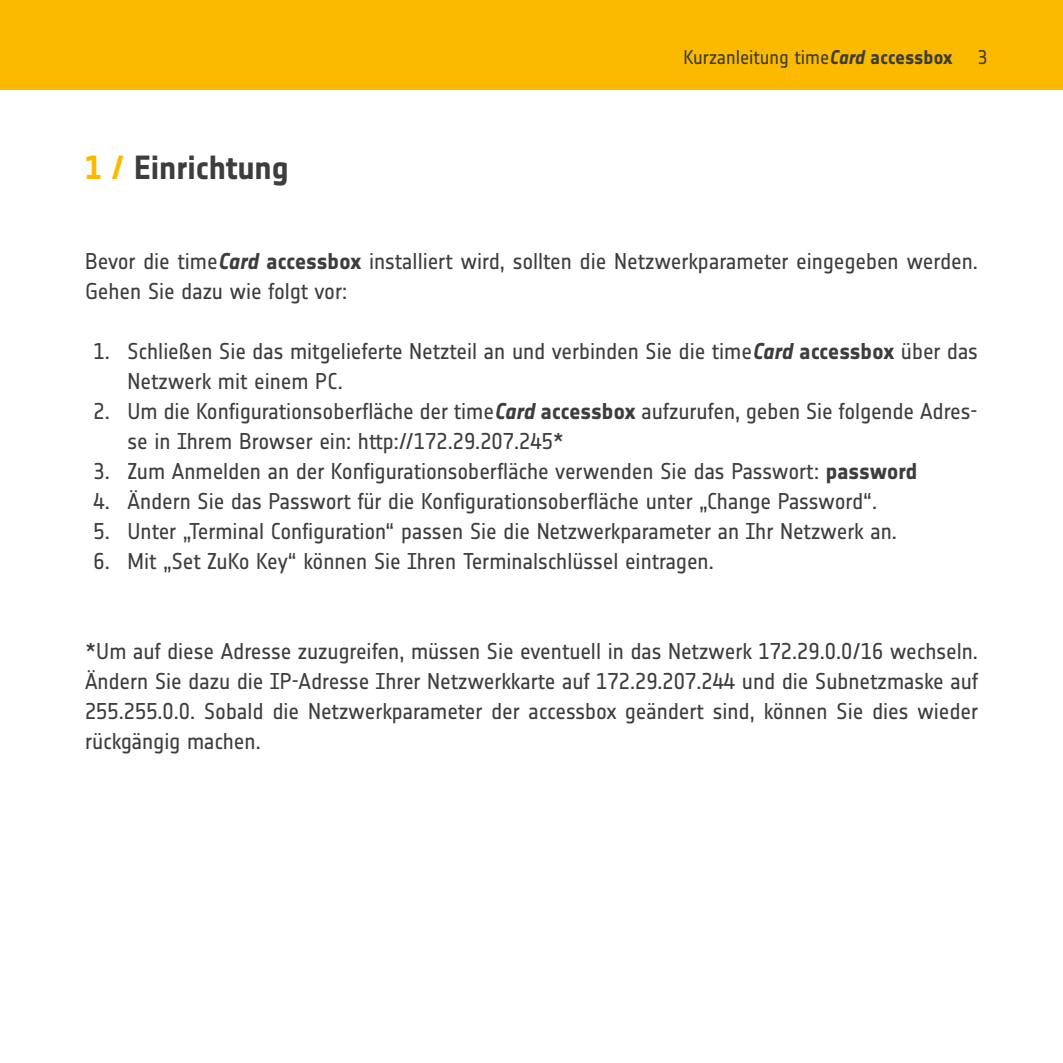
<style>
.page{position:relative;width:1063px;height:1063px;background:#fff}
.page>*{position:absolute;margin:0;border:0;box-sizing:border-box;transform-origin:0 0}
.überschrift_spaltens{font:700 33px "Notes";color:#3d3d3c}
.subline_seite{font:22.5px/30px "Notes Regular Tf";letter-spacing:-.005em;color:#3d3d3c}
.subline_seite-2{font:22.5px/30px "Notes";letter-spacing:-.005em;color:#3d3d3c}
.t1{font:19.5px "Notes";letter-spacing:-.005em;color:#3d3d3c}
.t2{font:19.5px "Notes Regular Tf";color:#3d3d3c}
.s1{font-family:"Notes Bold Tf";font-weight:400;color:#fbba00}
.s2{font-family:"Notes Bold Italic Tf"}
.s3{font-family:"Notes Bold Tf"}
.s4{font-family:"Notes"}
</style>
<div class="page">
<div style="left:0;top:0;width:1063px;height:89px;background:#fbba00"></div>
<p class="überschrift_spaltens" style="left:85px;top:149px;width:205px"><span class="s1">1 /</span> Einrichtung</p>
<p class="t1" style="left:684px;top:47px;width:271px">Kurzanleitung time<span class="s2">Card</span> <span class="s3">accessbox</span></p>
<p class="t2" style="left:978px;top:47px;width:11px">3</p>
<p class="subline_seite-2" style="left:85px;top:246px;width:894px">Bevor die time<span class="s2">Card</span> <span class="s3">accessbox</span> installiert wird, sollten die Netzwerkparameter eingegeben werden.<br>Gehen Sie dazu wie folgt vor:</p>
<p class="subline_seite" style="left:128px;top:336px;width:852px;text-indent:-34px">1. Schließen Sie das mitgelieferte Netzteil an und verbinden Sie die <span class="s4">time</span><span class="s2">Card</span> <span class="s3">accessbox</span> über das<br>Netzwerk mit einem PC.</p>
<p class="subline_seite" style="left:128px;top:396px;width:852px;text-indent:-34px">2. Um die Konfigurationsoberfläche der <span class="s4">time</span><span class="s2">Card</span> <span class="s3">accessbox</span> aufzurufen, geben Sie folgende Adres&shy;se in Ihrem Browser ein: http://172.29.207.245*</p>
<p class="subline_seite" style="left:94px;top:456px;width:825px">3. Zum Anmelden an der Konfigurationsoberfläche verwenden Sie das Passwort: <span class="s3">password</span></p>
<p class="subline_seite" style="left:94px;top:486px;width:785px">4. Ändern Sie das Passwort für die Konfigurationsoberfläche unter „Change Password“.</p>
<p class="subline_seite" style="left:94px;top:516px;width:805px">5. Unter „Terminal Configuration“ passen Sie die Netzwerkparameter an Ihr Netzwerk an.</p>
<p class="subline_seite" style="left:94px;top:546px;width:622px">6. Mit „Set ZuKo Key“ können Sie Ihren Terminalschlüssel eintragen.</p>
<p class="subline_seite" style="left:85px;top:636px;width:895px;text-align:justify">*Um auf diese Adresse zuzugreifen, müssen Sie eventuell in das Netzwerk 172.29.0.0/16 wechseln.<br>Ändern Sie dazu die IP-Adresse Ihrer Netzwerkkarte auf 172.29.207.244 und die Subnetzmaske auf 255.255.0.0. Sobald die Netzwerkparameter der accessbox geändert sind, können Sie dies wieder rückgängig machen.</p>
</div>
